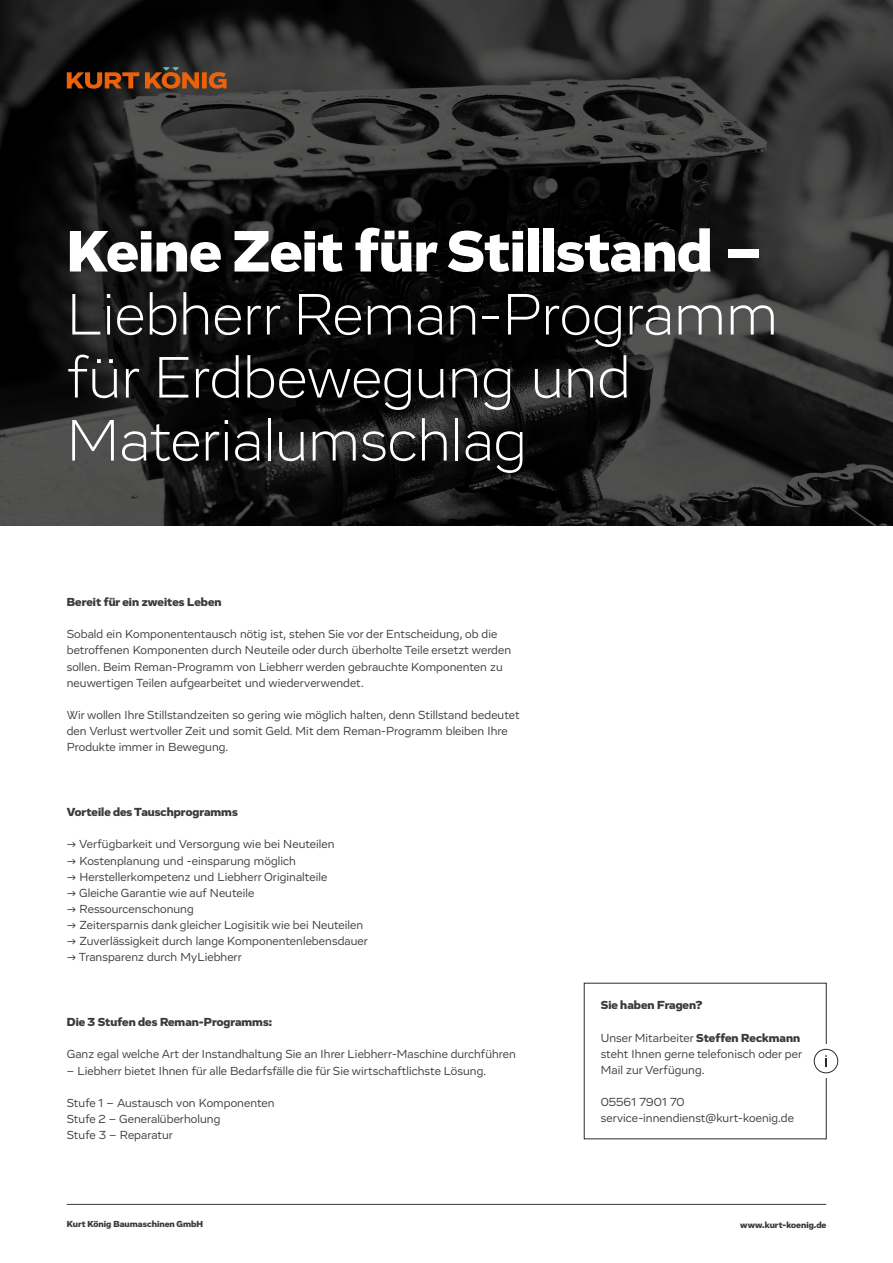
<style>
.page{position:relative;width:893px;height:1263px;background:#fff}
.page>*{position:absolute;margin:0;border:0;box-sizing:border-box;transform-origin:0 0}
.Subheadline_1_White{font:300 60px/63px "Vito";color:#fff}
.Bodytext_Grey{font:12px/16.2px "Vito";letter-spacing:.005em;color:#3a3a39}
.Bodytext_Grey-2{font:900 12px "Vito";letter-spacing:.005em;color:#3a3a39}
.Legaltext_Headline_Grey{font:900 9px "Vito";letter-spacing:.005em;color:#3a3a39}
.s1{font-weight:900}
</style>
<div class="page">
<svg style="left:0;top:0;width:893px;height:525px;background:#202020"></svg>
<div style="left:584px;top:983px;width:243px;height:156px;border:1px solid #2a2b29"></div>
<div style="left:809px;top:1044px;width:34px;height:34px;border:10px solid #fff;border-radius:50%"></div>
<div style="left:814px;top:1049px;width:24px;height:24px;background:#fff;border-radius:50%"></div>
<div style="left:814px;top:1049px;width:24px;height:24px;border:1px solid #2a2b29;border-radius:50%"></div>
<svg style="left:825px;top:1055px;width:2px;height:12px"></svg>
<hr style="left:67px;top:1204px;width:759px;height:1px;background:#3a3a39">
<svg style="left:67px;top:67px;width:160px;height:22px;background:#743c16"></svg>
<p class="Subheadline_1_White" style="left:67px;top:220px;width:713px"><span class="s1">Keine Zeit für Stillstand –<br></span>Liebherr Reman-Programm für Erdbewegung und</p>
<p class="Subheadline_1_White" style="left:67px;top:409px;width:461px">Materialumschlag</p>
<p class="Bodytext_Grey-2" style="left:67px;top:594px;width:156px">Bereit für ein zweites Leben</p>
<p class="Bodytext_Grey" style="left:67px;top:626px;width:446px">Sobald ein Komponententausch nötig ist, stehen Sie vor der Entscheidung, ob die betroffenen Komponenten durch Neuteile oder durch überholte Teile ersetzt werden sollen. Beim Reman-Programm von Liebherr werden gebrauchte Komponenten zu neuwertigen Teilen aufgearbeitet und wiederverwendet.</p>
<p class="Bodytext_Grey" style="left:67px;top:707px;width:454px">Wir wollen Ihre Stillstandzeiten so gering wie möglich halten, denn Stillstand bedeutet den Verlust wertvoller Zeit und somit Geld. Mit dem Reman-Programm bleiben Ihre<br>Produkte immer in Bewegung.</p>
<p class="Bodytext_Grey-2" style="left:67px;top:804px;width:172px">Vorteile des Tauschprogramms</p>
<p class="Bodytext_Grey" style="left:67px;top:836px;width:269px">→ Verfügbarkeit und Versorgung wie bei Neuteilen</p>
<p class="Bodytext_Grey" style="left:67px;top:852px;width:231px">→ Kostenplanung und -einsparung möglich</p>
<p class="Bodytext_Grey" style="left:67px;top:868px;width:262px">→ Herstellerkompetenz und Liebherr Originalteile</p>
<p class="Bodytext_Grey" style="left:67px;top:885px;width:189px">→ Gleiche Garantie wie auf Neuteile</p>
<p class="Bodytext_Grey" style="left:67px;top:901px;width:129px">→ Ressourcenschonung</p>
<p class="Bodytext_Grey" style="left:67px;top:917px;width:298px">→ Zeitersparnis dank gleicher Logisitik wie bei Neuteilen</p>
<p class="Bodytext_Grey" style="left:67px;top:933px;width:303px">→ Zuverlässigkeit durch lange Komponentenlebensdauer</p>
<p class="Bodytext_Grey" style="left:67px;top:949px;width:177px">-&gt; Transparenz durch MyLiebherr</p>
<p class="Bodytext_Grey-2" style="left:67px;top:1014px;width:207px">Die 3 Stufen des Reman-Programms:</p>
<p class="Bodytext_Grey" style="left:67px;top:1046px;width:451px">Ganz egal welche Art der Instandhaltung Sie an Ihrer Liebherr-Maschine durchführen</p>
<p class="Bodytext_Grey" style="left:67px;top:1062px;width:421px">– Liebherr bietet Ihnen für alle Bedarfsfälle die für Sie wirtschaftlichste Lösung.</p>
<p class="Bodytext_Grey" style="left:67px;top:1095px;width:209px">Stufe 1 – Austausch von Komponenten</p>
<p class="Bodytext_Grey" style="left:67px;top:1111px;width:155px">Stufe 2 – Generalüberholung</p>
<p class="Bodytext_Grey" style="left:67px;top:1127px;width:108px">Stufe 3 – Reparatur</p>
<p class="Bodytext_Grey-2" style="left:601px;top:997px;width:103px">Sie haben Fragen?</p>
<p class="Bodytext_Grey" style="left:601px;top:1029px;width:203px">Unser Mitarbeiter <span class="s1">Steffen Reckmann </span>steht Ihnen gerne telefonisch oder per<br>Mail zur Verfügung.</p>
<p class="Bodytext_Grey" style="left:601px;top:1094px;width:85px">05561 7901 70</p>
<p class="Bodytext_Grey" style="left:601px;top:1110px;width:195px">service-innendienst@kurt-koenig.de</p>
<p class="Legaltext_Headline_Grey" style="left:67px;top:1218px;width:138px">Kurt König Baumaschinen GmbH</p>
<p class="Legaltext_Headline_Grey" style="left:740px;top:1219px;width:88px">www.kurt-koenig.de</p>
</div>
